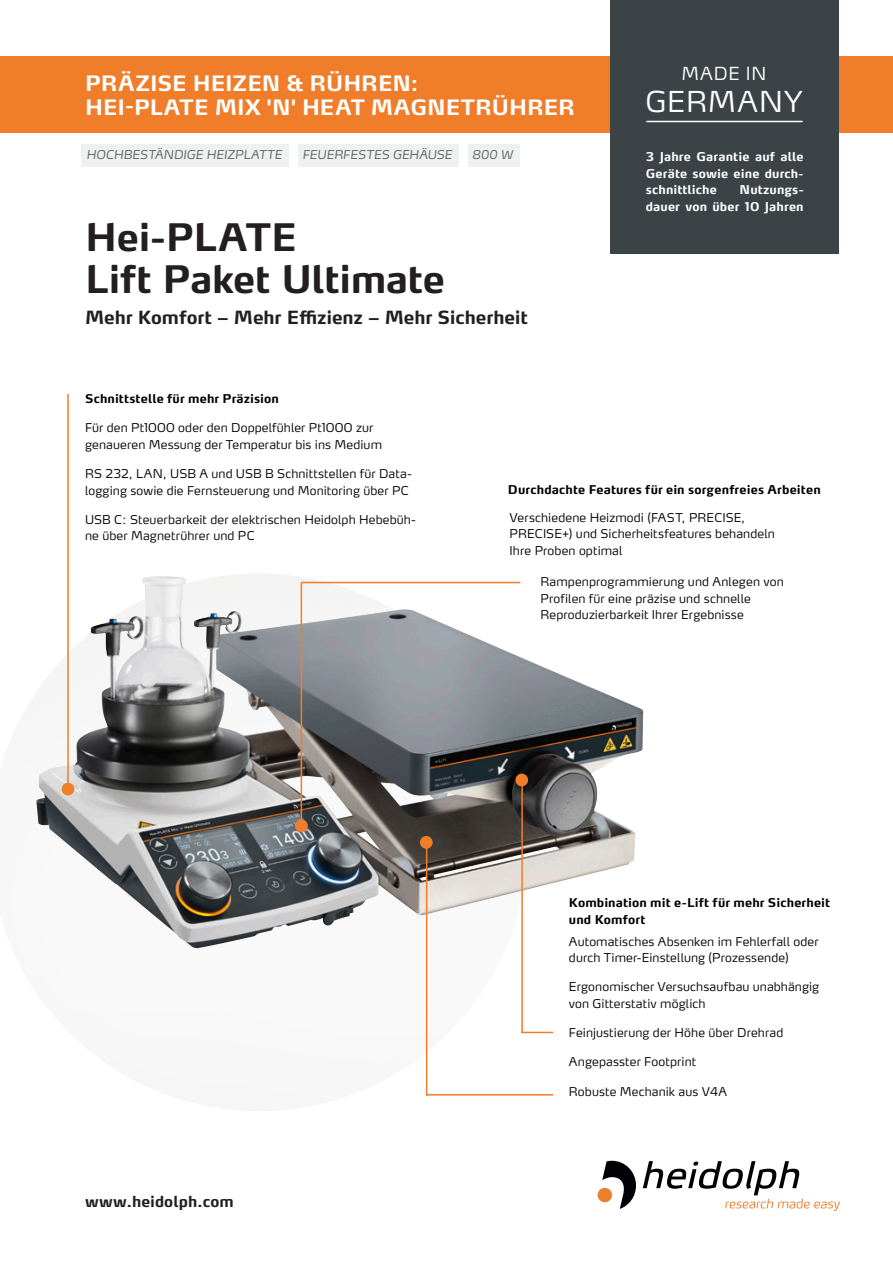
<style>
.page{position:relative;width:893px;height:1263px;background:#fff}
.page>*{position:absolute;margin:0;border:0;box-sizing:border-box;transform-origin:0 0}
.Name{font:700 37.5px/42px "Max OT";letter-spacing:-.015em;color:#231f20}
.t1{font:300 28.5px "Max OT";letter-spacing:.035em;color:#fff}
.Claim{font:700 21px/24px "Max OT";letter-spacing:-.005em;color:#fff}
.Subhead{font:700 18px "Max OT";letter-spacing:-.005em;color:#231f20}
.t2{font:300 17.85px "Max OT";letter-spacing:.04em;color:#fff}
.t3{font:700 15px "Max OT";letter-spacing:.005em;color:#231f20}
.Copy{font:300 12px/16.5px "Max OT";letter-spacing:.01em;color:#000003}
.Copy_Bold{font:300 12px/16.5px "Max OT";letter-spacing:.01em;color:#000003}
.Copy_Bold-2{font:700 12px/16.5px "Max OT";letter-spacing:.01em;color:#000003}
.Copy-2{font:700 12px/16.5px "Max OT";letter-spacing:.01em;color:#fff;text-align:justify}
.Copy-3{font:italic 300 12px "Max OT";letter-spacing:.01em;color:#5d6366}
</style>
<div class="page">
<svg style="left:602px;top:1161px;width:34px;height:48px"></svg>
<div style="left:598px;top:1188px;width:14px;height:14px;background:#ed7e2c;border-radius:50%"></div>
<svg style="left:643px;top:1161px;width:197px;height:50px"></svg>
<div style="left:0;top:56px;width:893px;height:77px;background:#f07d2a"></div>
<div style="left:611px;top:0;width:228px;height:253px;background:#3c4346"></div>
<hr style="left:646px;top:121px;width:157px;height:1px;background:#fff">
<img style="left:36px;top:577px;width:600px;height:371px">
<div style="left:515px;top:774px;width:13px;height:12px;background:#f07d2a;border-radius:50%"></div>
<hr style="left:522px;top:1032px;width:31px;height:1px;background:#f07d2a">
<hr style="left:521px;top:780px;width:2px;height:253px;background:#f07d2a">
<div style="left:295px;top:819px;width:13px;height:13px;background:#f07d2a;border-radius:50%"></div>
<hr style="left:301px;top:582px;width:219px;height:1px;background:#f07d2a">
<hr style="left:301px;top:582px;width:1px;height:245px;background:#f07d2a">
<div style="left:62px;top:783px;width:12px;height:12px;background:#f07d2a;border-radius:50%"></div>
<hr style="left:67px;top:394px;width:2px;height:395px;background:#f07d2a">
<div style="left:81px;top:144px;width:208px;height:22px;background:#eff0f0"></div>
<div style="left:298px;top:144px;width:161px;height:22px;background:#eff0f0"></div>
<div style="left:468px;top:144px;width:51px;height:22px;background:#eff0f0"></div>
<div style="left:420px;top:836px;width:13px;height:13px;background:#f07d2a;border-radius:50%"></div>
<hr style="left:426px;top:1094px;width:127px;height:1px;background:#f07d2a">
<hr style="left:426px;top:842px;width:1px;height:253px;background:#f07d2a">
<p class="Claim" style="left:85px;top:71px;width:491px">PRÄZISE HEIZEN &amp; RÜHREN:<br>HEI-PLATE MIX 'N' HEAT MAGNETRÜHRER</p>
<p class="Copy-3" style="left:86px;top:147px;width:197px">HOCHBESTÄNDIGE HEIZPLATTE</p>
<p class="Copy-3" style="left:302px;top:147px;width:151px">FEUERFESTES GEHÄUSE</p>
<p class="Copy-3" style="left:472px;top:147px;width:42px">800 W</p>
<p class="Name" style="left:85px;top:215px;width:362px">Hei-PLATE<br>Lift Paket Ultimate</p>
<p class="Subhead" style="left:85px;top:305px;width:445px">Mehr Komfort – Mehr Effizienz – Mehr Sicherheit</p>
<p class="t2" style="left:682px;top:62px;width:86px">MADE IN</p>
<p class="t1" style="left:645px;top:83px;width:158px">GERMANY</p>
<p class="Copy-2" style="left:646px;top:149px;width:159px">3 Jahre Garantie auf alle Geräte sowie eine durch&shy;schnittliche</p>
<p class="Copy-2" style="left:646px;top:182px;width:159px;text-align:right">Nutzungs-<br>dauer von über 10 Jahren</p>
<p class="Copy_Bold-2" style="left:85px;top:390px;width:195px">Schnittstelle für mehr Präzision</p>
<p class="Copy_Bold" style="left:85px;top:420px;width:298px">Für den Pt1000 oder den Doppelfühler Pt1000 zur genaueren Messung der Temperatur bis ins Medium</p>
<p class="Copy_Bold" style="left:85px;top:465px;width:328px">RS 232, LAN, USB A und USB B Schnittstellen für Data&shy;logging sowie die Fernsteuerung und Monitoring über PC</p>
<p class="Copy_Bold" style="left:85px;top:511px;width:332px">USB C: Steuerbarkeit der elektrischen Heidolph Hebebüh&shy;ne über Magnetrührer und PC</p>
<p class="Copy" style="left:510px;top:509px;width:267px">Verschiedene Heizmodi (FAST, PRECISE,<br>PRECISE+) und Sicherheitsfeatures behandeln<br>Ihre Proben optimal</p>
<p class="Copy_Bold-2" style="left:508px;top:481px;width:314px">Durchdachte Features für ein sorgenfreies Arbeiten</p>
<p class="Copy" style="left:540px;top:574px;width:245px">Rampenprogrammierung und Anlegen von<br>Profilen für eine präzise und schnelle<br>Reproduzierbarkeit Ihrer Ergebnisse</p>
<p class="Copy_Bold-2" style="left:569px;top:894px;width:263px">Kombination mit e-Lift für mehr Sicherheit und Komfort</p>
<p class="t3" style="left:85px;top:1191px;width:150px">www.heidolph.com</p>
<p class="Copy" style="left:569px;top:933px;width:251px">Automatisches Absenken im Fehlerfall oder durch Timer-Einstellung (Prozessende)</p>
<p class="Copy" style="left:569px;top:978px;width:252px">Ergonomischer Versuchsaufbau unabhängig von Gitterstativ möglich</p>
<p class="Copy" style="left:569px;top:1024px;width:216px">Feinjustierung der Höhe über Drehrad</p>
<p class="Copy" style="left:569px;top:1053px;width:129px">Angepasster Footprint</p>
<p class="Copy" style="left:569px;top:1083px;width:160px">Robuste Mechanik aus V4A</p>
</div>
